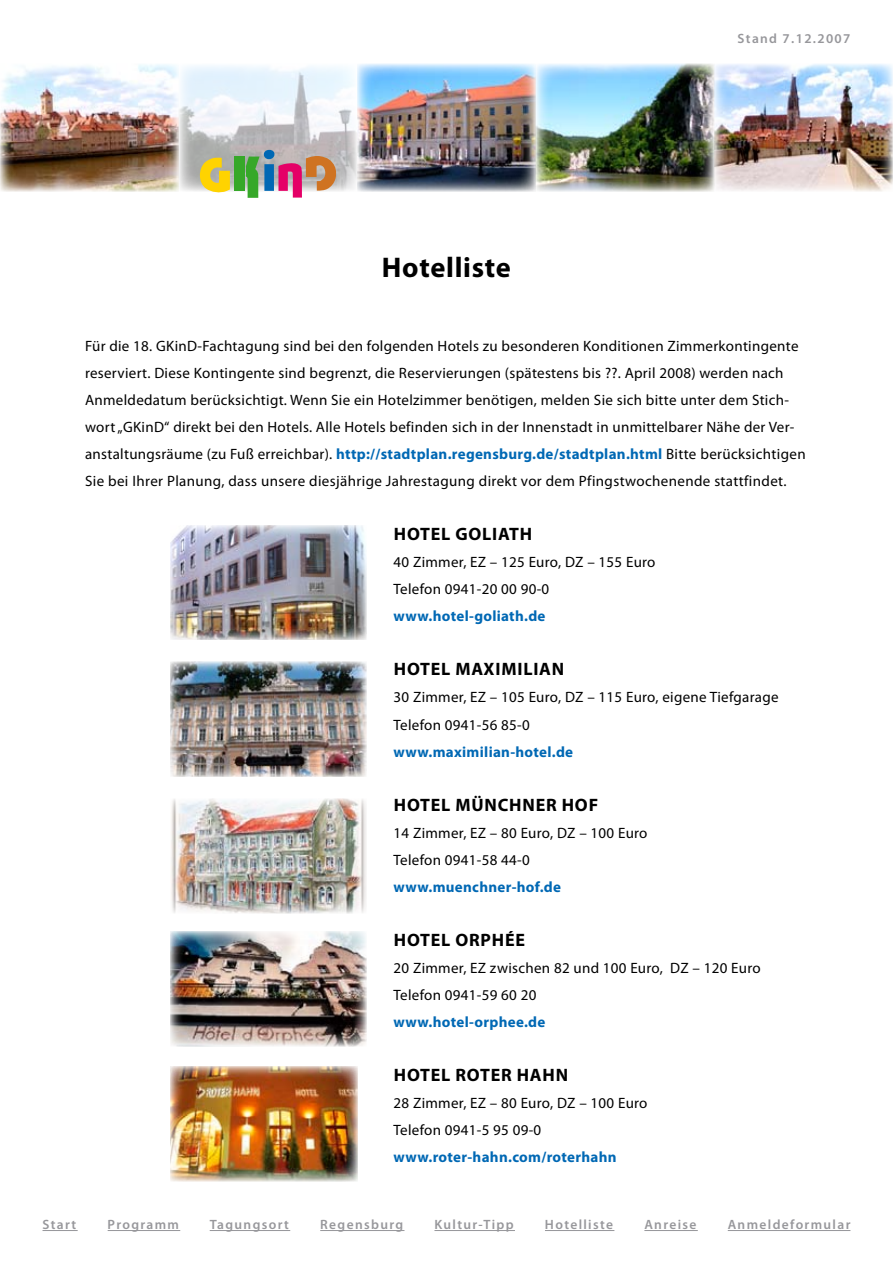
<style>
.page{position:relative;width:893px;height:1263px;background:#fff}
.page>*{position:absolute;margin:0;border:0;box-sizing:border-box;transform-origin:0 0}
.t1{font:700 28.5px "Myriad Pro";letter-spacing:.025em;color:#000}
.t2{font:700 18px "Myriad Pro";letter-spacing:.045em;color:#000}
.t3{font:15px/27px "Myriad Pro";letter-spacing:.02em;color:#000}
.t4{font:700 15px "Myriad Pro";letter-spacing:.02em;color:#0068b4}
.t5{font:600 13.5px "Myriad Pro";letter-spacing:.1em;color:#97979b}
.s1{font-weight:700;color:#0068b4}
</style>
<div class="page">
<img style="left:0;top:64px;width:893px;height:127px">
<div style="left:234px;top:157px;width:10px;height:34px;background:#36a829"></div>
<svg style="left:198px;top:155px;width:32px;height:38px"></svg>
<svg style="left:246px;top:150px;width:93px;height:48px;background:#bb9a90"></svg>
<div style="left:264px;top:164px;width:10px;height:27px;background:#0068b4"></div>
<hr style="left:43px;top:1230px;width:35px;height:1px;background:#97979b">
<hr style="left:108px;top:1230px;width:72px;height:1px;background:#97979b">
<hr style="left:210px;top:1230px;width:80px;height:1px;background:#97979b">
<hr style="left:320px;top:1230px;width:84px;height:1px;background:#97979b">
<hr style="left:434px;top:1230px;width:81px;height:1px;background:#97979b">
<hr style="left:545px;top:1230px;width:69px;height:1px;background:#97979b">
<hr style="left:644px;top:1230px;width:54px;height:1px;background:#97979b">
<hr style="left:728px;top:1230px;width:122px;height:1px;background:#97979b">
<img style="left:170px;top:525px;width:196px;height:115px">
<img style="left:170px;top:662px;width:196px;height:115px">
<img style="left:170px;top:931px;width:196px;height:115px">
<img style="left:170px;top:1066px;width:188px;height:115px">
<img style="left:171px;top:799px;width:195px;height:114px">
<h1 class="t1" style="left:382px;top:248px;width:130px">Hotelliste</h1>
<p class="t5" style="left:738px;top:30px;width:114px">Stand 7.12.2007</p>
<p class="t3" style="left:85px;top:333px;width:722px">Für die 18. GKinD-Fachtagung sind bei den folgenden Hotels zu besonderen Konditionen Zimmerkontingente reserviert. Diese Kontingente sind begrenzt, die Reservierungen (spätestens bis ??. April 2008) werden nach Anmeldedatum berücksichtigt. Wenn Sie ein Hotelzimmer benötigen, melden Sie sich bitte unter dem Stich&shy;wort „GKinD“ direkt bei den Hotels. Alle Hotels befinden sich in der Innenstadt in unmittelbarer Nähe der Ver&shy;anstaltungsräume (zu Fuß erreichbar). <span class="s1">http://stadtplan.regensburg.de/stadtplan.html</span> Bitte berücksichtigen Sie bei Ihrer Planung, dass unsere diesjährige Jahrestagung direkt vor dem Pfingstwochenende stattfindet.</p>
<p class="t2" style="left:394px;top:523px;width:109px">Hotel Goliath</p>
<p class="t3" style="left:394px;top:549px;width:263px">40 Zimmer, EZ – 125 Euro, DZ – 155 Euro<br>Telefon 0941-20 00 90-0</p>
<p class="t4" style="left:394px;top:607px;width:153px">www.hotel-goliath.de</p>
<p class="t2" style="left:394px;top:658px;width:151px">Hotel Maximi lian</p>
<p class="t3" style="left:394px;top:684px;width:386px">30 Zimmer, EZ – 105 Euro, DZ – 115 Euro, eigene Tiefgarage<br>Telefon 0941-56 85-0</p>
<p class="t4" style="left:394px;top:742px;width:181px">www.maximilian-hotel.de</p>
<p class="t2" style="left:394px;top:793px;width:104px">Hotel Münchner</p>
<p class="t2" style="left:562px;top:793px;width:35px">Hof</p>
<p class="t3" style="left:394px;top:819px;width:255px">14 Zimmer, EZ – 80 Euro, DZ – 100 Euro<br>Telefon 0941-58 44-0</p>
<p class="t4" style="left:394px;top:877px;width:169px">www.muenchner-hof.de</p>
<p class="t2" style="left:394px;top:928px;width:75px">Hotel Orph</p>
<p class="t2" style="left:505px;top:928px;width:20px">ée</p>
<p class="t3" style="left:394px;top:954px;width:369px">20 Zimmer, EZ zwischen 82 und 100 Euro, DZ – 120 Euro<br>Telefon 0941-59 60 20</p>
<p class="t4" style="left:394px;top:1012px;width:153px">www.hotel-orphee.de</p>
<p class="t2" style="left:394px;top:1063px;width:98px">Hote l Roter</p>
<p class="t2" style="left:517px;top:1063px;width:27px">Hahn</p>
<p class="t3" style="left:394px;top:1089px;width:255px">28 Zimmer, EZ – 80 Euro, DZ – 100 Euro<br>Telefon 0941-5 95 09-0</p>
<p class="t4" style="left:394px;top:1147px;width:224px">www.roter-hahn.com/roterhahn</p>
<p class="t5" style="left:43px;top:1216px;width:35px">Start</p>
<p class="t5" style="left:108px;top:1216px;width:73px">Programm</p>
<p class="t5" style="left:210px;top:1216px;width:81px">Tagungsort</p>
<p class="t5" style="left:320px;top:1216px;width:84px">Regensburg</p>
<p class="t5" style="left:434px;top:1216px;width:81px">Kultur-Tipp</p>
<p class="t5" style="left:545px;top:1216px;width:70px">Hotelliste</p>
<p class="t5" style="left:644px;top:1216px;width:54px">Anreise</p>
<p class="t5" style="left:728px;top:1216px;width:124px">Anmeldeformular</p>
</div>
